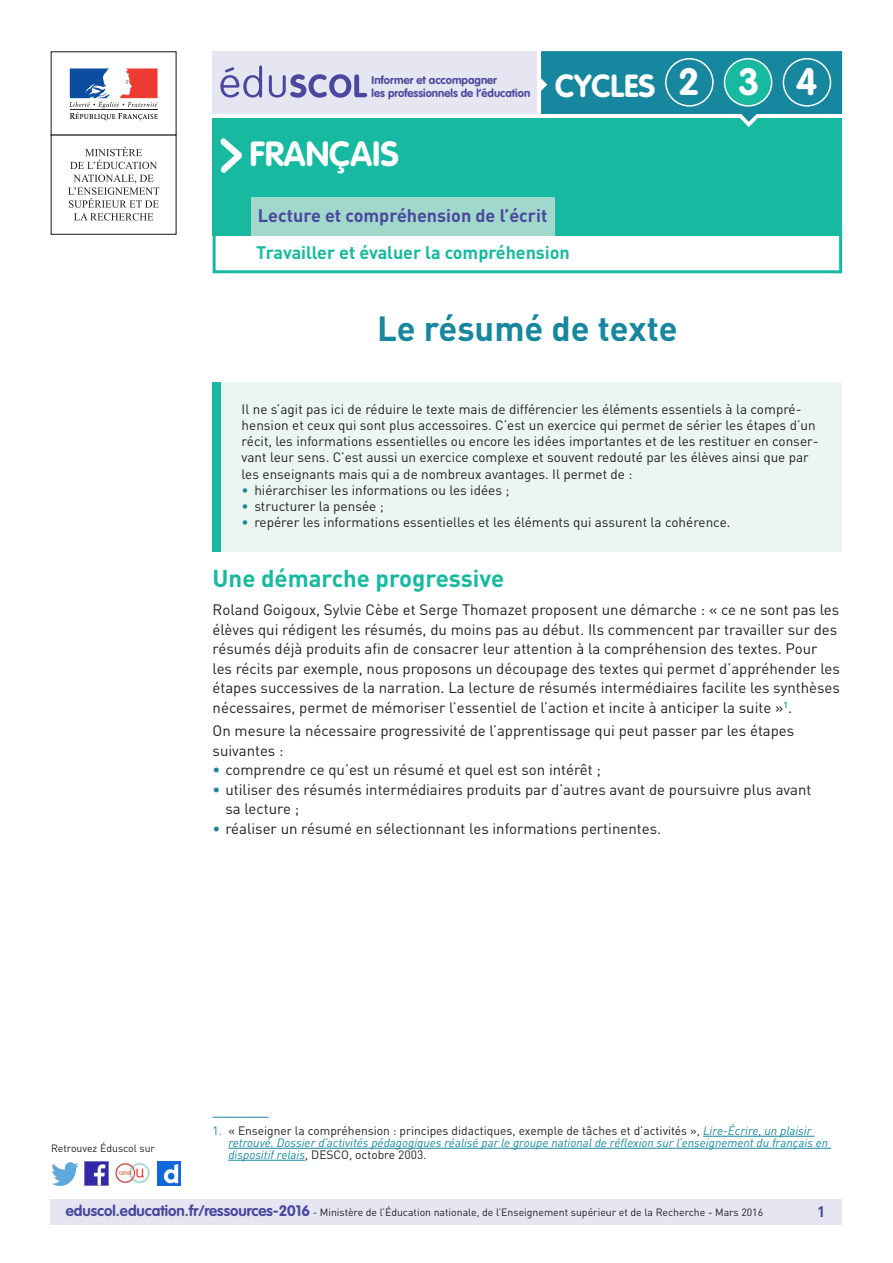
<style>
.page{position:relative;width:893px;height:1263px;background:#fff}
.page>*{position:absolute;margin:0;border:0;box-sizing:border-box;transform-origin:0 0}
.t1{font:700 37.5px "VAG Rounded Std";color:#fff}
.t2{font:700 34.5px "DIN Pro";color:#16879f}
._01_Nom_de_la_discip{font:700 34.5px "VAG Rounded Std";color:#fff}
.t3{font:700 31.5px "VAG Rounded Std";color:#fff}
._03_Titre_de_niveau{font:700 24px "DIN Pro";color:#17baa1}
._03_Sous-catégorie-r{font:700 18px "DIN Pro";letter-spacing:-.005em;color:#17baa1}
.t4{font:700 18px "DIN Pro";color:#4a489e}
._06_Texte_courant{font:15px/19.5px "DIN Pro";color:#231f20}
._08_Liste_à_puces_ni{font:15px/19.5px "DIN Pro";color:#231f20}
.t5{font:700 15px "DIN Pro";color:#4a489e}
._01_Texte_info_conte{font:13.5px/16.2px "DIN Pro";color:#231f20}
._03_liste_à_puces_ni{font:13.5px "DIN Pro";color:#231f20}
._13_Note_bas_de_page{font:italic 12px/12px "DIN Pro";color:#16879f}
.t6{font:700 11.25px/13.5px "VAG Rounded Std";color:#4a489e}
.t7{font:10.5px "DIN Pro";color:#231f20}
.s1{color:#16879f}
.s2{font-style:normal}
.s3{font-style:normal;color:#231f20}
.s4{font-family:"VAG Rounded Std";font-weight:700;font-size:15px;color:#4a489e}
</style>
<div class="page">
<div style="left:213px;top:231px;width:629px;height:42px;border:3px solid #17baa1"></div>
<div style="left:213px;top:118px;width:629px;height:118px;background:#17baa1"></div>
<div style="left:251px;top:197px;width:304px;height:39px;background:#a2d8cc"></div>
<svg style="left:220px;top:138px;width:22px;height:35px"></svg>
<div style="left:213px;top:51px;width:324px;height:63px;background:#e6e5f2"></div>
<svg style="left:220px;top:65px;width:147px;height:33px"></svg>
<div style="left:51px;top:51px;width:126px;height:85px;border:1px solid #231f20"></div>
<svg style="left:69px;top:68px;width:89px;height:52px"></svg>
<hr style="left:70px;top:109px;width:87px;height:1px;background:#231f20">
<svg style="left:70px;top:147px;width:87px;height:22px"></svg>
<svg style="left:68px;top:175px;width:91px;height:46px"></svg>
<svg style="left:541px;top:51px;width:301px;height:76px"></svg>
<div style="left:665px;top:58px;width:49px;height:49px;border:2px solid #fff;border-radius:50%"></div>
<div style="left:724px;top:59px;width:48px;height:47px;background:#17baa1;border-radius:50%"></div>
<div style="left:724px;top:58px;width:48px;height:49px;border:2px solid #fff;border-radius:50%"></div>
<div style="left:783px;top:58px;width:48px;height:49px;border:2px solid #fff;border-radius:50%"></div>
<div style="left:50px;top:1199px;width:791px;height:26px;background:#e6e5f2"></div>
<img style="left:85px;top:1162px;width:23px;height:23px">
<img style="left:51px;top:1163px;width:28px;height:22px">
<img style="left:158px;top:1162px;width:22px;height:23px">
<img style="left:115px;top:1163px;width:35px;height:21px">
<hr style="left:213px;top:1117px;width:56px;height:1px;background:#16879f">
<hr style="left:703px;top:1136px;width:111px;height:1px;background:#16879f">
<hr style="left:228px;top:1148px;width:603px;height:1px;background:#16879f">
<hr style="left:228px;top:1160px;width:77px;height:1px;background:#16879f">
<div style="left:212px;top:382px;width:629px;height:170px;background:#ebf6f3"></div>
<div style="left:212px;top:382px;width:8px;height:170px;background:#17baa1"></div>
<p class="t6" style="left:372px;top:74px;width:160px">Informer et accompagner<br>les professionnels de l’éducation</p>
<p class="t3" style="left:555px;top:67px;width:102px">CYCLES</p>
<p class="t1" style="left:678px;top:60px;width:23px">2</p>
<p class="t1" style="left:738px;top:60px;width:23px">3</p>
<p class="t1" style="left:796px;top:60px;width:23px">4</p>
<p class="_01_Nom_de_la_discip" style="left:249px;top:133px;width:151px">FRANÇAIS</p>
<p class="t4" style="left:258px;top:204px;width:291px">Lecture et compréhension de l’écrit</p>
<p class="_03_Sous-catégorie-r" style="left:256px;top:240px;width:315px">Travailler et évaluer la compréhension</p>
<p class="t2" style="left:377px;top:305px;width:302px">Le résumé de texte</p>
<p class="_01_Texte_info_conte" style="left:242px;top:400px;width:578px">Il ne s’agit pas ici de réduire le texte mais de différencier les éléments essentiels à la compré&shy;hension et ceux qui sont plus accessoires. C’est un exercice qui permet de sérier les étapes d’un récit, les informations essentielles ou encore les idées importantes et de les restituer en conser&shy;vant leur sens. C’est aussi un exercice complexe et souvent redouté par les élèves ainsi que par les enseignants mais qui a de nombreux avantages. Il permet de :</p>
<p class="_03_liste_à_puces_ni" style="left:242px;top:481px;width:269px"><span class="s1">•</span> hiérarchiser les informations ou les idées ;</p>
<p class="_03_liste_à_puces_ni" style="left:242px;top:497px;width:144px"><span class="s1">•</span> structurer la pensée ;</p>
<p class="_03_liste_à_puces_ni" style="left:242px;top:513px;width:490px"><span class="s1">•</span> repérer les informations essentielles et les éléments qui assurent la cohérence.</p>
<p class="_03_Titre_de_niveau" style="left:213px;top:562px;width:293px">Une démarche progressive</p>
<p class="_06_Texte_courant" style="left:213px;top:599px;width:629px">Roland Goigoux, Sylvie Cèbe et Serge Thomazet proposent une démarche : « ce ne sont pas les élèves qui rédigent les résumés, du moins pas au début. Ils commencent par travailler sur des résumés déjà produits afin de consacrer leur attention à la compréhension des textes. Pour les récits par exemple, nous proposons un découpage des textes qui permet d’appréhender les étapes successives de la narration. La lecture de résumés intermédiaires facilite les synthèses nécessaires, permet de mémoriser l’essentiel de l’action et incite à anticiper la suite »<sup>1</sup>.</p>
<p class="_06_Texte_courant" style="left:213px;top:721px;width:583px">On mesure la nécessaire progressivité de l’apprentissage qui peut passer par les étapes suivantes :</p>
<p class="_08_Liste_à_puces_ni" style="left:213px;top:760px;width:390px"><span class="s1">•</span> comprendre ce qu’est un résumé et quel est son intérêt ;</p>
<p class="_08_Liste_à_puces_ni" style="left:225px;top:779px;width:588px;text-indent:-13px"><span class="s1">•</span> utiliser des résumés intermédiaires produits par d’autres avant de poursuivre plus avant sa lecture ;</p>
<p class="_08_Liste_à_puces_ni" style="left:213px;top:818px;width:450px"><span class="s1">•</span> réaliser un résumé en sélectionnant les informations pertinentes.</p>
<p class="t7" style="left:51px;top:1141px;width:106px">Retrouvez Éduscol sur</p>
<p class="_13_Note_bas_de_page" style="left:228px;top:1124px;width:601px;text-indent:-16px"><span class="s2">1.</span> <span class="s3">« Enseigner la compréhension : principes didactiques, exemple de tâches et d’activités »,</span> Lire-Écrire, un plaisir retrouvé. Dossier d’activités pédagogiques réalisé par le groupe national de réflexion sur l’enseignement du français en dispositif relais<span class="s3">, DESCO, octobre 2003.</span></p>
<p class="t7" style="left:66px;top:1205px;width:699px"><span class="s4">eduscol.education.fr/ressources-2016</span> - Ministère de l’Éducation nationale, de l’Enseignement supérieur et de la Recherche - Mars 2016</p>
<p class="t5" style="left:817px;top:1201px;width:10px">1</p>
</div>
